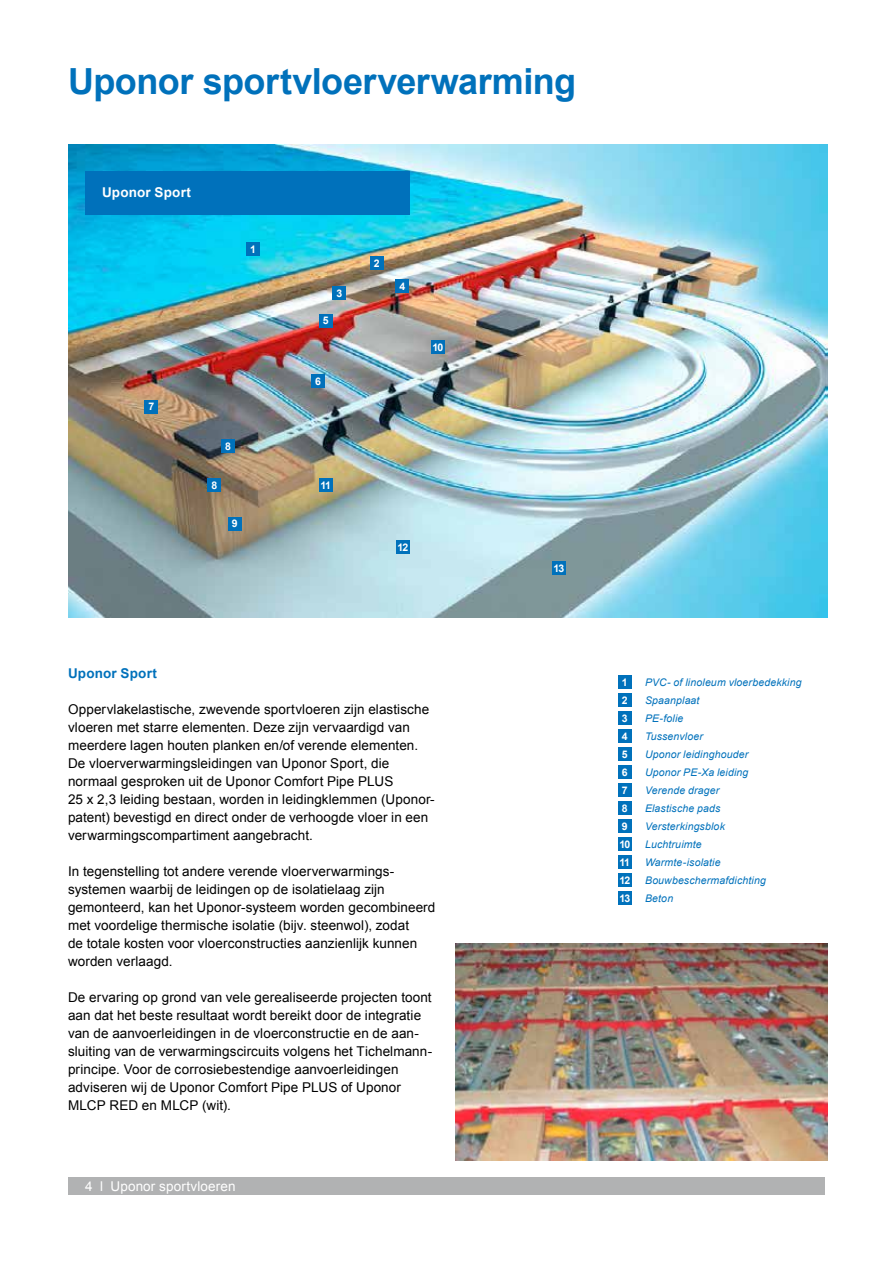
<style>
.page{position:relative;width:893px;height:1263px;background:#fff}
.page>*{position:absolute;margin:0;border:0;box-sizing:border-box;transform-origin:0 0}
.t1{font:700 36px "Arial";letter-spacing:-.015em;color:#0071bb}
.t2{font:13.5px/18px "Arial";letter-spacing:.005em;color:#000}
.t3{font:13.5px "Arial";letter-spacing:.01em;color:#fff}
.t4{font:700 13.5px "Arial";letter-spacing:.015em;color:#0071bb}
.t5{font:700 13.5px "Arial";letter-spacing:.015em;color:#fff}
.t6{font:italic 10.5px "Arial";letter-spacing:.015em;color:#0071bb}
.t7{font:700 10.5px "Arial";letter-spacing:-.075em;color:#fff}
</style>
<div class="page">
<div style="left:68px;top:1178px;width:757px;height:17px;background:#b1b2b3"></div>
<img style="left:455px;top:943px;width:373px;height:218px">
<div style="left:618px;top:675px;width:14px;height:14px;background:#0071bb"></div>
<div style="left:618px;top:693px;width:14px;height:14px;background:#0071bb"></div>
<div style="left:618px;top:711px;width:14px;height:14px;background:#0071bb"></div>
<div style="left:618px;top:729px;width:14px;height:14px;background:#0071bb"></div>
<div style="left:618px;top:747px;width:14px;height:14px;background:#0071bb"></div>
<div style="left:618px;top:765px;width:14px;height:14px;background:#0071bb"></div>
<div style="left:618px;top:783px;width:14px;height:14px;background:#0071bb"></div>
<div style="left:618px;top:801px;width:14px;height:14px;background:#0071bb"></div>
<div style="left:618px;top:819px;width:14px;height:14px;background:#0071bb"></div>
<div style="left:618px;top:837px;width:14px;height:14px;background:#0071bb"></div>
<div style="left:618px;top:855px;width:14px;height:14px;background:#0071bb"></div>
<div style="left:618px;top:873px;width:14px;height:14px;background:#0071bb"></div>
<div style="left:618px;top:891px;width:14px;height:14px;background:#0071bb"></div>
<img style="left:68px;top:145px;width:760px;height:472px">
<div style="left:85px;top:171px;width:325px;height:43px;background:#0071bb"></div>
<div style="left:246px;top:242px;width:14px;height:14px;background:#0071bb"></div>
<div style="left:370px;top:256px;width:14px;height:14px;background:#0071bb"></div>
<div style="left:333px;top:286px;width:13px;height:14px;background:#0071bb"></div>
<div style="left:319px;top:314px;width:14px;height:13px;background:#0071bb"></div>
<div style="left:311px;top:374px;width:14px;height:14px;background:#0071bb"></div>
<div style="left:145px;top:400px;width:13px;height:13px;background:#0071bb"></div>
<div style="left:221px;top:439px;width:14px;height:14px;background:#0071bb"></div>
<div style="left:207px;top:478px;width:14px;height:14px;background:#0071bb"></div>
<div style="left:228px;top:517px;width:14px;height:13px;background:#0071bb"></div>
<div style="left:552px;top:561px;width:14px;height:14px;background:#0071bb"></div>
<div style="left:396px;top:540px;width:14px;height:14px;background:#0071bb"></div>
<div style="left:319px;top:478px;width:14px;height:14px;background:#0071bb"></div>
<div style="left:431px;top:341px;width:14px;height:13px;background:#0071bb"></div>
<div style="left:395px;top:279px;width:14px;height:14px;background:#0071bb"></div>
<h1 class="t1" style="left:68px;top:58px;width:510px">Uponor sportvloerverwarming</h1>
<p class="t5" style="left:102px;top:184px;width:91px">Uponor Sport</p>
<p class="t7" style="left:250px;top:242px;width:7px">1</p>
<p class="t7" style="left:149px;top:400px;width:7px">7</p>
<p class="t7" style="left:225px;top:439px;width:7px">8</p>
<p class="t7" style="left:211px;top:478px;width:7px">8</p>
<p class="t7" style="left:232px;top:517px;width:7px">9</p>
<p class="t7" style="left:323px;top:314px;width:7px">5</p>
<p class="t7" style="left:336px;top:286px;width:7px">3</p>
<p class="t7" style="left:315px;top:374px;width:7px">6</p>
<p class="t7" style="left:374px;top:256px;width:7px">2</p>
<p class="t7" style="left:399px;top:279px;width:7px">4</p>
<p class="t7" style="left:432px;top:341px;width:12px">10</p>
<p class="t7" style="left:320px;top:478px;width:12px">11</p>
<p class="t7" style="left:397px;top:540px;width:12px">12</p>
<p class="t4" style="left:68px;top:664px;width:91px">Uponor Sport</p>
<p class="t2" style="left:68px;top:700px;width:368px">Oppervlakelastische, zwevende sportvloeren zijn elastische vloeren met starre elementen. Deze zijn vervaardigd van meerdere lagen houten planken en/of verende elementen.<br>De vloerverwarmingsleidingen van Uponor Sport, die normaal gesproken uit de Uponor Comfort Pipe PLUS<br>25 x 2,3 leiding bestaan, worden in leidingklemmen (Uponor&shy;patent) bevestigd en direct onder de verhoogde vloer in een verwarmingscompartiment aangebracht.</p>
<p class="t2" style="left:68px;top:862px;width:369px">In tegenstelling tot andere verende vloerverwarmings&shy;systemen waarbij de leidingen op de isolatielaag zijn gemonteerd, kan het Uponor-systeem worden gecombineerd met voordelige thermische isolatie (bijv. steenwol), zodat<br>de totale kosten voor vloerconstructies aanzienlijk kunnen worden verlaagd.</p>
<p class="t2" style="left:68px;top:988px;width:366px">De ervaring op grond van vele gerealiseerde projecten toont aan dat het beste resultaat wordt bereikt door de integratie van de aanvoerleidingen in de vloerconstructie en de aan&shy;sluiting van de verwarmingscircuits volgens het Tichelmann&shy;principe. Voor de corrosiebestendige aanvoerleidingen adviseren wij de Uponor Comfort Pipe PLUS of Uponor MLCP RED en MLCP (wit).</p>
<p class="t3" style="left:85px;top:1178px;width:152px">4 l Uponor sportvloeren</p>
<p class="t7" style="left:553px;top:561px;width:12px">13</p>
<p class="t7" style="left:622px;top:675px;width:7px">1</p>
<p class="t6" style="left:645px;top:676px;width:158px">PVC- of linoleum vloerbedekking</p>
<p class="t7" style="left:622px;top:693px;width:7px">2</p>
<p class="t6" style="left:645px;top:694px;width:56px">Spaanplaat</p>
<p class="t7" style="left:622px;top:711px;width:7px">3</p>
<p class="t6" style="left:645px;top:712px;width:40px">PE-folie</p>
<p class="t7" style="left:622px;top:729px;width:7px">4</p>
<p class="t6" style="left:645px;top:730px;width:59px">Tussenvloer</p>
<p class="t7" style="left:622px;top:747px;width:7px">5</p>
<p class="t6" style="left:645px;top:748px;width:105px">Uponor leidinghouder</p>
<p class="t7" style="left:622px;top:765px;width:7px">6</p>
<p class="t6" style="left:645px;top:766px;width:105px">Uponor PE-Xa leiding</p>
<p class="t7" style="left:622px;top:783px;width:7px">7</p>
<p class="t6" style="left:645px;top:784px;width:76px">Verende drager</p>
<p class="t7" style="left:622px;top:801px;width:7px">8</p>
<p class="t6" style="left:645px;top:802px;width:77px">Elastische pads</p>
<p class="t7" style="left:622px;top:819px;width:7px">9</p>
<p class="t6" style="left:645px;top:820px;width:81px">Versterkingsblok</p>
<p class="t7" style="left:619px;top:837px;width:12px">10</p>
<p class="t6" style="left:645px;top:838px;width:58px">Luchtruimte</p>
<p class="t7" style="left:620px;top:855px;width:12px">11</p>
<p class="t6" style="left:645px;top:856px;width:77px">Warmte-isolatie</p>
<p class="t7" style="left:619px;top:873px;width:12px">12</p>
<p class="t6" style="left:645px;top:874px;width:122px">Bouwbeschermafdichting</p>
<p class="t7" style="left:619px;top:891px;width:12px">13</p>
<p class="t6" style="left:645px;top:892px;width:30px">Beton</p>
</div>
